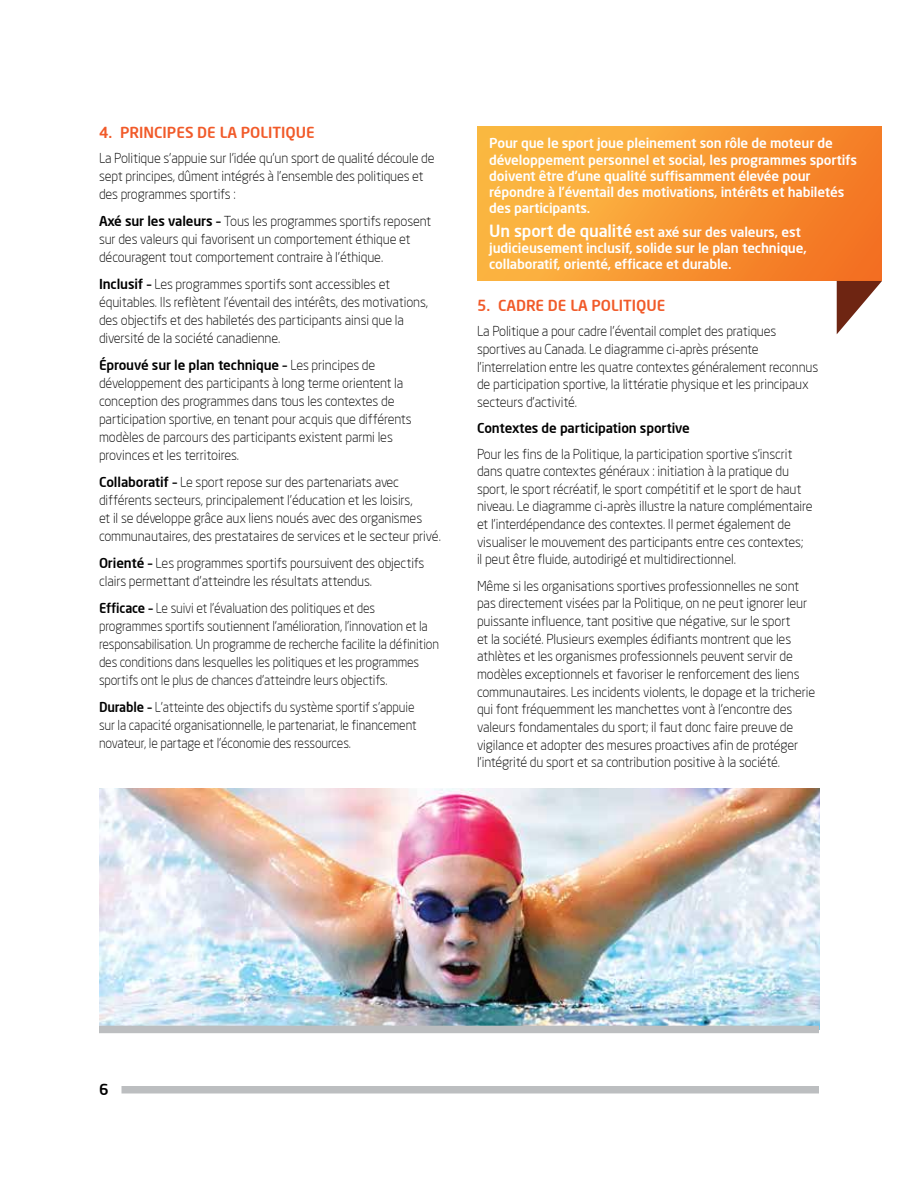
<style>
.page{position:relative;width:918px;height:1188px;background:#fff}
.page>*{position:absolute;margin:0;border:0;box-sizing:border-box;transform-origin:0 0}
.t1{font:500 15px "Neo Sans Two";color:#f15a29}
.t2{font:500 15px "Neo Sans Two";color:#000}
.t3{font:300 13.5px/18px "Neo Sans Two";letter-spacing:-.01em;color:#000}
.t4{font:300 13.5px/18px "Neo Sans Two";letter-spacing:-.01em;color:#000;scale:.95 1}
.t5{font:500 13.5px/16px "Neo Sans Two";letter-spacing:-.01em;color:#fff}
.t6{font:500 13.5px "Neo Sans Two";letter-spacing:-.01em;color:#000}
.s1{font-weight:500}
.s2{font-size:16.5px}
</style>
<div class="page">
<div style="left:122px;top:1086px;width:697px;height:8px;background:#bcbec0"></div>
<div style="left:477px;top:126px;width:405px;height:155px;background:linear-gradient(to right,#fcbe45,#f47523)"></div>
<svg style="left:837px;top:281px;width:45px;height:53px"></svg>
<img style="left:99px;top:788px;width:720px;height:238px">
<div style="left:99px;top:1026px;width:720px;height:7px;background:#bcbec0"></div>
<p class="t1" style="left:99px;top:123px;width:217px">4. PRINCIPES DE LA POLITIQU E</p>
<p class="t3" style="left:99px;top:149px;width:337px">La Politique s’appuie sur l’idée qu’un sport de qualité découle de sept principes, dûment intégrés à l’ensemble des politiques et des programmes sportifs :</p>
<p class="t3" style="left:99px;top:212px;width:334px"><span class="s1">Axé sur les valeurs –</span> Tous les programmes sportifs reposent sur des valeurs qui favorisent un comportement éthique et découragent tout comportement contraire à l’éthique.</p>
<p class="t3" style="left:99px;top:275px;width:331px"><span class="s1">Inclusif –</span> Les programmes sportifs sont accessibles et équitables. Ils reflètent l’éventail des intérêts, des motivations, des objectifs et des habiletés des participants ainsi que la diversité de la société canadienne.</p>
<p class="t3" style="left:99px;top:356px;width:314px"><span class="s1">Éprouvé sur le plan technique –</span> Les principes de développement des participants à long terme orientent la conception des programmes dans tous les contextes de participation sportive, en tenant pour acquis que différents modèles de parcours des participants existent parmi les provinces et les territoires.</p>
<p class="t3" style="left:99px;top:473px;width:343px"><span class="s1">Collaboratif –</span> Le sport repose sur des partenariats avec différents secteurs, principalement l’éducation et les loisirs,<br>et il se développe grâce aux liens noués avec des organismes communautaires, des prestataires de services et le secteur privé.</p>
<p class="t3" style="left:99px;top:554px;width:327px"><span class="s1">Orienté –</span> Les programmes sportifs poursuivent des objectifs clairs permettant d’atteindre les résultats attendus.</p>
<p class="t4" style="left:99px;top:599px;width:360px"><span class="s1">Efficace –</span> Le suivi et l’évaluation des politiques et des programmes sportifs soutiennent l’amélioration, l’innovation et la responsabilisation. Un programme de recherche facilite la définition des conditions dans lesquelles les politiques et les programmes sportifs ont le plus de chances d’atteindre leurs objectifs.</p>
<p class="t4" style="left:99px;top:698px;width:336px"><span class="s1">Durable –</span> L’atteinte des objectifs du système sportif s’appuie sur la capacité organisationnelle, le partenariat, le financement novateur, le partage et l’économie des ressources.</p>
<p class="t5" style="left:489px;top:135px;width:369px">Pour que le sport joue pleinement son rôle de moteur de développement personnel et social, les programmes sportifs doivent être d’une qualité suffisamment élevée pour répondre à l’éventail des motivations, intérêts et habiletés des participants.</p>
<p class="t5" style="left:489px;top:223px;width:319px"><span class="s2">Un sport de qualité</span> est axé sur des valeurs, est judicieusement inclusif, solide sur le plan technique, collaboratif, orienté, efficace et durable.</p>
<p class="t1" style="left:477px;top:296px;width:190px">5. CADRE DE LA POLITIQU E</p>
<p class="t3" style="left:477px;top:322px;width:343px">La Politique a pour cadre l’éventail complet des pratiques sportives au Canada. Le diagramme ci-après présente l’interrelation entre les quatre contextes généralement reconnus de participation sportive, la littératie physique et les principaux secteurs d’activité.</p>
<p class="t6" style="left:477px;top:420px;width:214px">Contextes de participation sportive</p>
<p class="t3" style="left:477px;top:445px;width:337px;line-height:17.5px">Pour les fins de la Politique, la participation sportive s’inscrit dans quatre contextes généraux : initiation à la pratique du sport, le sport récréatif, le sport compétitif et le sport de haut niveau. Le diagramme ci-après illustre la nature complémentaire et l’interdépendance des contextes. Il permet également de visualiser le mouvement des participants entre ces contextes;<br>il peut être fluide, autodirigé et multidirectionnel.</p>
<p class="t3" style="left:477px;top:577px;width:340px">Même si les organisations sportives professionnelles ne sont pas directement visées par la Politique, on ne peut ignorer leur puissante influence, tant positive que négative, sur le sport<br>et la société. Plusieurs exemples édifiants montrent que les athlètes et les organismes professionnels peuvent servir de modèles exceptionnels et favoriser le renforcement des liens communautaires. Les incidents violents, le dopage et la tricherie qui font fréquemment les manchettes vont à l’encontre des valeurs fondamentales du sport; il faut donc faire preuve de vigilance et adopter des mesures proactives afin de protéger l’intégrité du sport et sa contribution positive à la société.</p>
<p class="t2" style="left:99px;top:1080px;width:11px">6</p>
</div>
